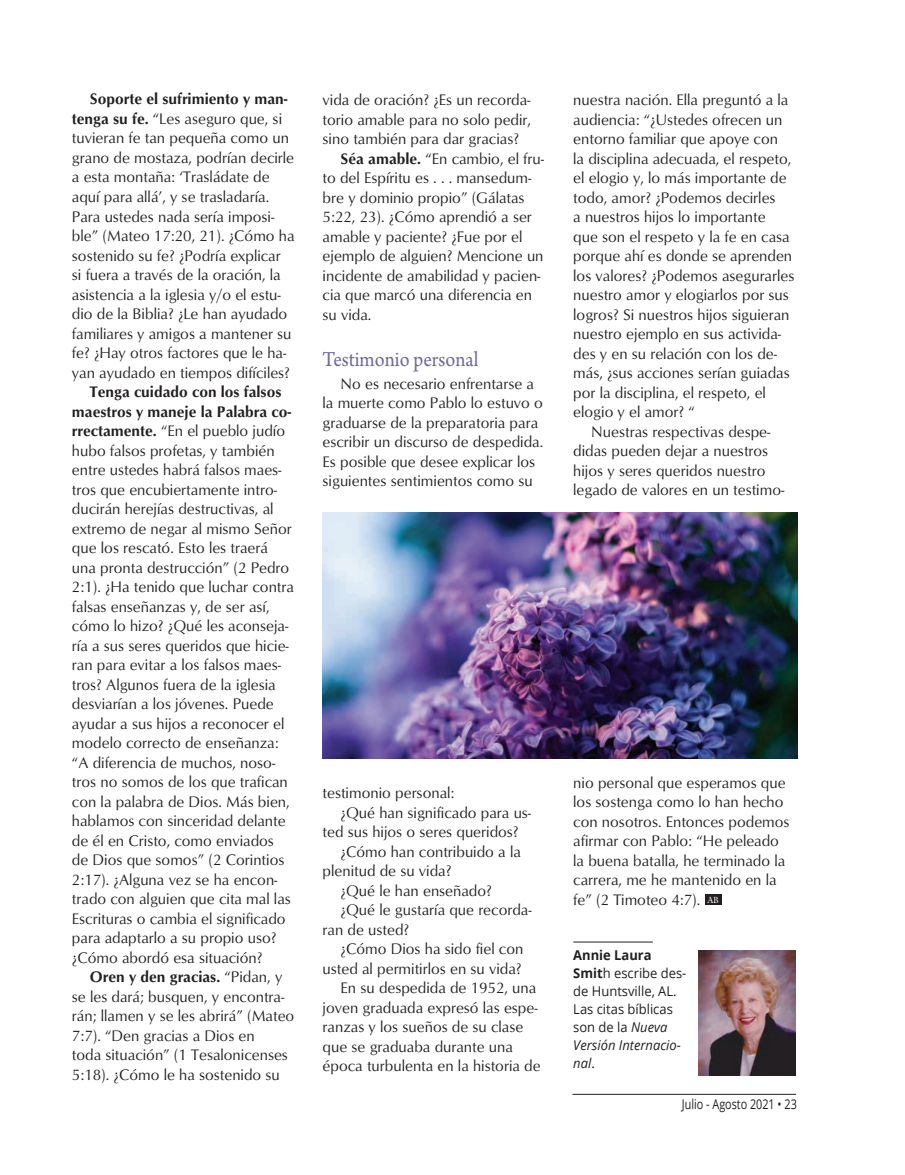
<style>
.page{position:relative;width:905px;height:1175px;background:#fff}
.page>*{position:absolute;margin:0;border:0;box-sizing:border-box;transform-origin:0 0}
.Article_-_Subhead{font:22.5px "Arno Pro";color:#70689f;scale:.9 1}
.Article_-_Main_text{font:15.75px/19.5px "Optimum";color:#231f20}
.Article_-_Bio{font:13.5px/18px "Open Sans";color:#231f20;scale:.96 1}
.Article_-_Bio-2{font:13.5px "Open Sans";color:#231f20;scale:.8 1}
.t1{font:9px "Galliard Pro";color:#fff;scale:.96 1}
.s1{font-weight:700}
.s2{font-style:italic}
</style>
<div class="page">
<hr style="left:572px;top:1094px;width:224px;height:1px;background:#231f20">
<hr style="left:573px;top:941px;width:80px;height:1px;background:#231f20">
<div style="left:704px;top:894px;width:17px;height:11px;background:#231f20"></div>
<img style="left:323px;top:512px;width:474px;height:247px">
<img style="left:699px;top:950px;width:96px;height:125px">
<p class="Article_-_Main_text" style="left:72px;top:89px;width:224px;text-indent:18px"><span class="s1">Soporte el sufrimiento y man&shy;tenga su fe.</span> “Les aseguro que, si tuvieran fe tan pequeña como un grano de mostaza, podrían decirle a esta montaña: ‘Trasládate de aquí para allá’, y se trasladaría.<br>Para ustedes nada sería imposi&shy;ble” (Mateo 17:20, 21). ¿Cómo ha sostenido su fe? ¿Podría explicar<br>si fuera a través de la oración, la asistencia a la iglesia y/o el estu&shy;dio de la Biblia? ¿Le han ayudado familiares y amigos a mantener su fe? ¿Hay otros factores que le ha&shy;yan ayudado en tiempos difíciles?</p>
<p class="Article_-_Main_text" style="left:72px;top:381px;width:223px;text-indent:18px"><span class="s1">Tenga cuidado con los falsos maestros y maneje la Palabra co&shy;rrectamente.</span> “En el pueblo judío hubo falsos profetas, y también entre ustedes habrá falsos maes&shy;tros que encubiertamente intro&shy;ducirán herejías destructivas, al extremo de negar al mismo Señor que los rescató. Esto les traerá una pronta destrucción” (2 Pedro<br>2:1). ¿Ha tenido que luchar contra falsas enseñanzas y, de ser así, cómo lo hizo? ¿Qué les aconseja&shy;ría a sus seres queridos que hicie&shy;ran para evitar a los falsos maes&shy;tros? Algunos fuera de la iglesia desviarían a los jóvenes. Puede ayudar a sus hijos a reconocer el modelo correcto de enseñanza: “A diferencia de muchos, noso&shy;tros no somos de los que trafican con la palabra de Dios. Más bien, hablamos con sinceridad delante de él en Cristo, como enviados de Dios que somos” (2 Corintios<br>2:17). ¿Alguna vez se ha encon&shy;trado con alguien que cita mal las<br>Escrituras o cambia el significado para adaptarlo a su propio uso? ¿Cómo abordó esa situación?</p>
<p class="Article_-_Main_text" style="left:72px;top:966px;width:224px;text-indent:18px"><span class="s1">Oren y den gracias.</span> “Pidan, y se les dará; busquen, y encontra&shy;rán; llamen y se les abrirá” (Mateo<br>7:7). “Den gracias a Dios en<br>toda situación” (1 Tesalonicenses<br>5:18). ¿Cómo le ha sostenido su</p>
<p class="Article_-_Main_text" style="left:322px;top:89px;width:210px;text-align:justify">vida de oración? ¿Es un recorda&shy;torio amable para no solo pedir, sino también para dar gracias?</p>
<p class="Article_-_Main_text" style="left:322px;top:148px;width:223px;text-indent:18px"><span class="s1">Séa amable.</span> “En cambio, el fru&shy;to del Espíritu es . . . mansedum&shy;bre y dominio propio” (Gálatas<br>5:22, 23). ¿Cómo aprendió a ser amable y paciente? ¿Fue por el ejemplo de alguien? Mencione un incidente de amabilidad y pacien&shy;cia que marcó una diferencia en su vida.</p>
<p class="Article_-_Subhead" style="left:322px;top:346px;width:174px">Testimonio personal</p>
<p class="Article_-_Main_text" style="left:322px;top:373px;width:222px;text-indent:18px">No es necesario enfrentarse a la muerte como Pablo lo estuvo o graduarse de la preparatoria para escribir un discurso de despedida.<br>Es posible que desee explicar los siguientes sentimientos como su</p>
<p class="Article_-_Main_text" style="left:322px;top:782px;width:133px">testimonio personal:</p>
<p class="Article_-_Main_text" style="left:322px;top:802px;width:210px;text-indent:18px">¿Qué han significado para us&shy;ted sus hijos o seres queridos?</p>
<p class="Article_-_Main_text" style="left:322px;top:841px;width:200px;text-indent:18px">¿Cómo han contribuido a la plenitud de su vida?</p>
<p class="Article_-_Main_text" style="left:340px;top:880px;width:153px">¿Qué le han enseñado?</p>
<p class="Article_-_Main_text" style="left:322px;top:899px;width:211px;text-indent:18px">¿Qué le gustaría que recorda&shy;ran de usted?</p>
<p class="Article_-_Main_text" style="left:322px;top:938px;width:202px;text-align:right">¿Cómo Dios ha sido fiel con usted al permitirlos en su vida?</p>
<p class="Article_-_Main_text" style="left:322px;top:977px;width:219px;text-indent:18px">En su despedida de 1952, una joven graduada expresó las espe&shy;ranzas y los sueños de su clase que se graduaba durante una época turbulenta en la historia de</p>
<p class="Article_-_Main_text" style="left:573px;top:89px;width:223px">nuestra nación. Ella preguntó a la audiencia: “¿Ustedes ofrecen un entorno familiar que apoye con<br>la disciplina adecuada, el respeto, el elogio y, lo más importante de todo, amor? ¿Podemos decirles<br>a nuestros hijos lo importante<br>que son el respeto y la fe en casa porque ahí es donde se aprenden los valores? ¿Podemos asegurarles nuestro amor y elogiarlos por sus logros? Si nuestros hijos siguieran nuestro ejemplo en sus activida&shy;des y en su relación con los de&shy;más, ¿sus acciones serían guiadas por la disciplina, el respeto, el elogio y el amor? “</p>
<p class="Article_-_Main_text" style="left:573px;top:421px;width:213px;text-indent:18px">Nuestras respectivas despe&shy;didas pueden dejar a nuestros hijos y seres queridos nuestro legado de valores en un testimo-</p>
<p class="Article_-_Main_text" style="left:573px;top:772px;width:218px">nio personal que esperamos que los sostenga como lo han hecho con nosotros. Entonces podemos afirmar con Pablo: “He peleado la buena batalla, he terminado la carrera, me he mantenido en la fe” (2 Timoteo 4:7).</p>
<p class="t1" style="left:707px;top:893px;width:14px">AB</p>
<p class="Article_-_Bio" style="left:573px;top:946px;width:119px"><span class="s1">Annie Laura<br>Smit</span>h escribe des&shy;de Huntsville, AL.<br>Las citas bíblicas son de la <span class="s2">Nueva<br>Versión Internacio&shy;nal</span>.</p>
<p class="Article_-_Bio-2" style="left:682px;top:1095px;width:145px">Julio - Agosto 2021 • 23</p>
</div>
